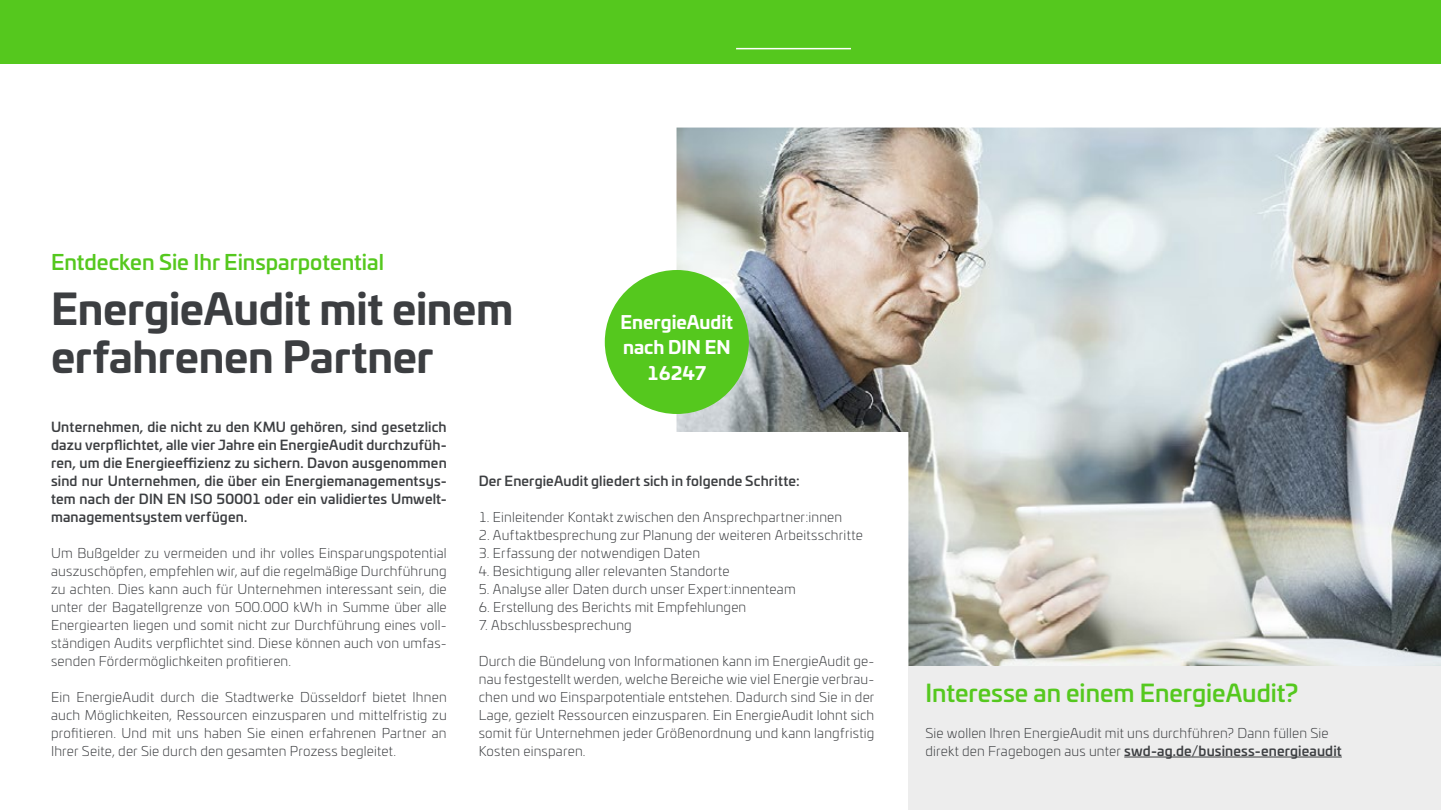
<style>
.page{position:relative;width:1441px;height:810px;background:#fff}
.page>*{position:absolute;margin:0;border:0;box-sizing:border-box;transform-origin:0 0}
.t1{font:700 42px/48px "Univiafor SWD";letter-spacing:-.005em;color:#3c3e41}
.t2{font:500 24px "Univiafor SWD";color:#55c81e}
.t3{font:500 21px "Univiafor SWD";color:#55c81e}
.t4{font:700 18px/25.5px "Univiafor SWD";color:#fff;text-align:center}
.t5{font:300 13.5px/18px "Univiafor SWD";letter-spacing:.01em;color:#3c3e41;text-align:justify}
.t6{font:500 13.5px/18px "Univiafor SWD";letter-spacing:.01em;color:#3c3e41;text-align:justify}
.s1{font-weight:500}
</style>
<div class="page">
<div style="left:0;top:0;width:1440px;height:64px;background:#55c81e"></div>
<img style="left:676px;top:128px;width:764px;height:538px">
<hr style="left:736px;top:48px;width:114px;height:1px;background:#fff">
<div style="left:604px;top:270px;width:144px;height:144px;background:#55c81e;border-radius:50%"></div>
<div style="left:908px;top:666px;width:532px;height:144px;background:#ededed"></div>
<hr style="left:1124px;top:757px;width:217px;height:1px;background:#3c3e41">
<h3 class="t3" style="left:51px;top:246px;width:334px">Entdecken Sie Ihr Einsparpotential</h3>
<h1 class="t1" style="left:51px;top:282px;width:464px">EnergieAudit mit einem erfahrenen Partner</h1>
<h3 class="t4" style="left:620px;top:308px;width:114px">EnergieAudit nach DIN EN<br>16247</h3>
<p class="t6" style="left:51px;top:417px;width:397px">Unternehmen, die nicht zu den KMU gehören, sind gesetzlich dazu verpflichtet, alle vier Jahre ein EnergieAudit durchzufüh&shy;ren, um die Energieeffizienz zu sichern. Davon ausgenommen sind nur Unternehmen, die über ein Energiemanagementsys&shy;tem nach der DIN EN ISO 50001 oder ein validiertes Umwelt&shy;managementsystem verfügen.</p>
<p class="t5" style="left:51px;top:543px;width:397px">Um Bußgelder zu vermeiden und ihr volles Einsparungspotential auszuschöpfen, empfehlen wir, auf die regelmäßige Durchführung zu achten. Dies kann auch für Unternehmen interessant sein, die unter der Bagatellgrenze von 500.000 kWh in Summe über alle Energiearten liegen und somit nicht zur Durchführung eines voll&shy;ständigen Audits verpflichtet sind. Diese können auch von umfas&shy;senden Fördermöglichkeiten profitieren.</p>
<p class="t5" style="left:51px;top:687px;width:397px">Ein EnergieAudit durch die Stadtwerke Düsseldorf bietet Ihnen auch Möglichkeiten, Ressourcen einzusparen und mittelfristig zu profitieren. Und mit uns haben Sie einen erfahrenen Partner an Ihrer Seite, der Sie durch den gesamten Prozess begleitet.</p>
<p class="t6" style="left:478px;top:471px;width:322px">Der EnergieAudit gliedert sich in folgende Schritte:</p>
<p class="t5" style="left:478px;top:507px;width:365px">1. Einleitender Kontakt zwischen den Ansprechpartner:innen</p>
<p class="t5" style="left:478px;top:525px;width:385px">2. Auftaktbesprechung zur Planung der weiteren Arbeitsschritte</p>
<p class="t5" style="left:478px;top:543px;width:223px">3. Erfassung der notwendigen Daten</p>
<p class="t5" style="left:478px;top:561px;width:252px">4. Besichtigung aller relevanten Standorte</p>
<p class="t5" style="left:478px;top:579px;width:318px">5. Analyse aller Daten durch unser Expert:innenteam</p>
<p class="t5" style="left:478px;top:597px;width:269px">6. Erstellung des Berichts mit Empfehlungen</p>
<p class="t5" style="left:478px;top:615px;width:155px">7. Abschlussbesprechung</p>
<p class="t5" style="left:478px;top:651px;width:397px">Durch die Bündelung von Informationen kann im EnergieAudit ge&shy;nau festgestellt werden, welche Bereiche wie viel Energie verbrau&shy;chen und wo Einsparpotentiale entstehen. Dadurch sind Sie in der Lage, gezielt Ressourcen einzusparen. Ein EnergieAudit lohnt sich somit für Unternehmen jeder Größenordnung und kann langfristig Kosten einsparen.</p>
<h2 class="t2" style="left:925px;top:674px;width:374px">Interesse an einem EnergieAudit?</h2>
<p class="t5" style="left:925px;top:723px;width:418px">Sie wollen Ihren EnergieAudit mit uns durchführen? Dann füllen Sie direkt den Fragebogen aus unter <span class="s1">swd-ag.de/business-energieaudit</span></p>
</div>
